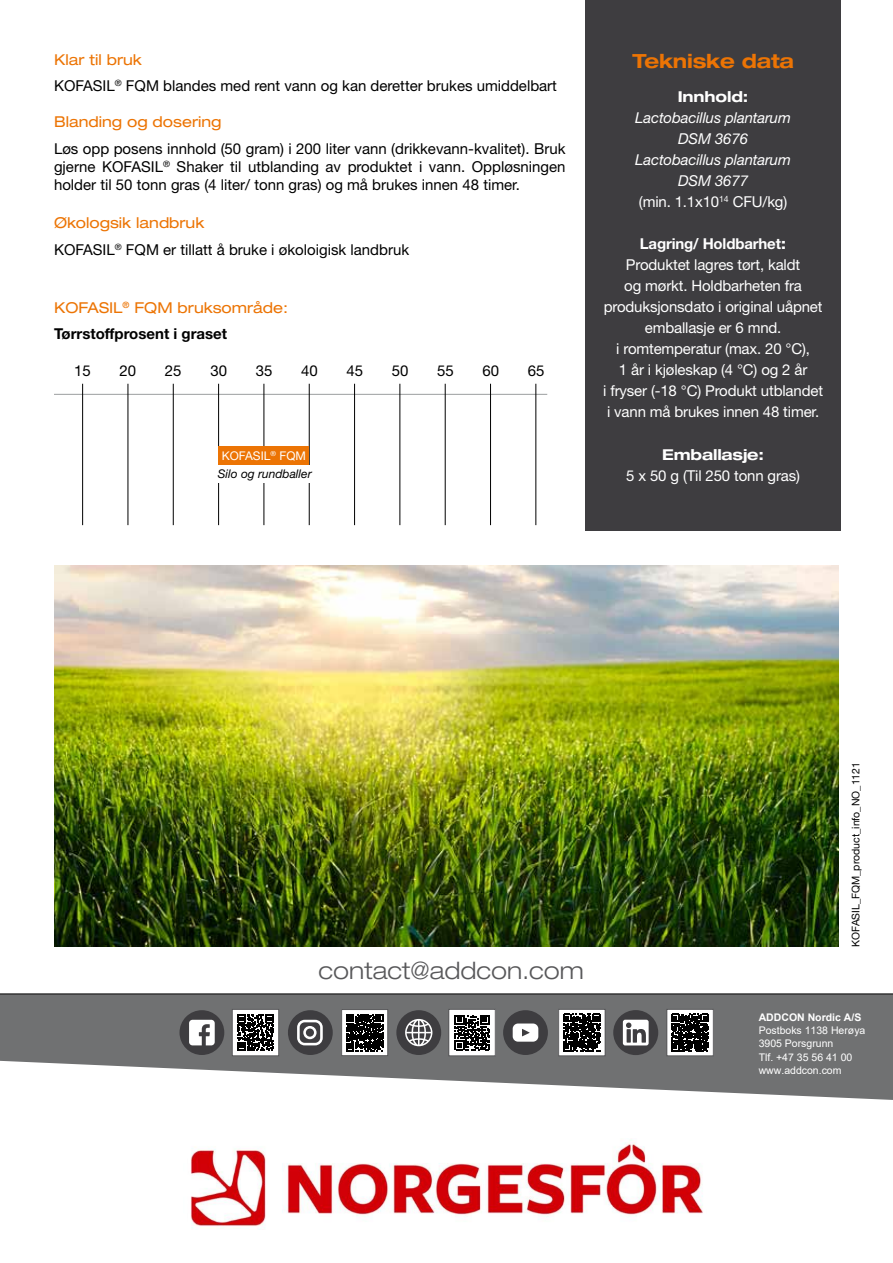
<style>
.page{position:relative;width:893px;height:1263px;background:#fff}
.page>*{position:absolute;margin:0;border:0;box-sizing:border-box;transform-origin:0 0}
.t1{font:300 expanded 24px "Helvetica Neue LT Std";color:#58585a}
.t2{font:700 expanded 19.5px "Helvetica Neue LT Std";letter-spacing:-.01em;color:#ec7404}
.t3{font:15px/26.5px "Helvetica Neue LT Std";color:#000}
.t4{font:15px/21px "Helvetica Neue LT Std";letter-spacing:-.01em;color:#fff;text-align:center}
.t5{font:italic 15px/21px "Helvetica Neue LT Std";letter-spacing:-.01em;color:#fff;text-align:center}
.t6{font:700 15px/26.5px "Helvetica Neue LT Std";color:#000}
.t7{font:700 expanded 15px "Helvetica Neue LT Std";letter-spacing:-.01em;color:#fff}
.t8{font:expanded 15px "Helvetica Neue LT Std";color:#ec7404}
.t9{font:italic 12px "Helvetica Neue LT Std";color:#000}
.t10{font:12px "Helvetica Neue LT Std";color:#fff}
.t11{font:10.5px/13.2px "Arial";color:#fff}
.t12{font:10.5px "Helvetica Neue";color:#000}
.t13{font:700 10.5px "Arial";color:#fff}
.s1{font-stretch:expanded;color:#ec7404}
.s2{font-weight:400;font-stretch:expanded;color:#ec7404}
.s3{font-style:normal}
.s4{font-weight:700}
.s5{font-weight:700;font-stretch:expanded}
</style>
<div class="page">
<img style="left:55px;top:566px;width:784px;height:381px">
<div style="left:586px;top:0;width:255px;height:530px;background:#3e3d40"></div>
<hr style="left:54px;top:394px;width:493px;height:1px;background:#9c9e9f">
<hr style="left:82px;top:384px;width:1px;height:141px;background:#000">
<hr style="left:128px;top:384px;width:1px;height:141px;background:#000">
<hr style="left:173px;top:384px;width:1px;height:141px;background:#000">
<hr style="left:218px;top:384px;width:1px;height:141px;background:#000">
<hr style="left:309px;top:384px;width:1px;height:141px;background:#000">
<hr style="left:354px;top:384px;width:1px;height:141px;background:#000">
<hr style="left:400px;top:384px;width:1px;height:141px;background:#000">
<hr style="left:445px;top:384px;width:1px;height:141px;background:#000">
<hr style="left:490px;top:384px;width:1px;height:141px;background:#000">
<hr style="left:536px;top:384px;width:1px;height:141px;background:#000">
<hr style="left:264px;top:384px;width:1px;height:141px;background:#000">
<div style="left:197px;top:465px;width:136px;height:17px;background:#fff"></div>
<div style="left:219px;top:446px;width:90px;height:18px;background:#ec7404"></div>
<div style="left:0;top:994px;width:893px;height:67px;background:#707172"></div>
<svg style="left:5px;top:1061px;width:888px;height:169px"></svg>
<div style="left:449px;top:1009px;width:46px;height:47px;background:#fff"></div>
<svg style="left:454px;top:1015px;width:36px;height:35px"></svg>
<div style="left:449px;top:1009px;width:46px;height:47px;border:1px solid #58585a"></div>
<div style="left:667px;top:1009px;width:46px;height:47px;background:#fff"></div>
<svg style="left:671px;top:1014px;width:38px;height:37px"></svg>
<div style="left:667px;top:1009px;width:46px;height:47px;border:1px solid #58585a"></div>
<div style="left:559px;top:1009px;width:46px;height:47px;background:#fff"></div>
<svg style="left:563px;top:1014px;width:38px;height:37px"></svg>
<div style="left:558px;top:1009px;width:47px;height:47px;border:1px solid #58585a"></div>
<svg style="left:503px;top:1010px;width:45px;height:45px"></svg>
<div style="left:342px;top:1009px;width:46px;height:47px;background:#fff"></div>
<svg style="left:346px;top:1014px;width:37px;height:37px"></svg>
<div style="left:341px;top:1009px;width:47px;height:47px;border:1px solid #58585a"></div>
<svg style="left:288px;top:1010px;width:45px;height:45px;background:#656466"></svg>
<div style="left:232px;top:1009px;width:47px;height:47px;background:#fff"></div>
<svg style="left:237px;top:1014px;width:37px;height:37px"></svg>
<div style="left:232px;top:1009px;width:47px;height:47px;border:1px solid #58585a"></div>
<svg style="left:179px;top:1010px;width:45px;height:45px"></svg>
<svg style="left:613px;top:1010px;width:45px;height:45px"></svg>
<svg style="left:396px;top:1010px;width:45px;height:45px;background:#666668"></svg>
<img style="left:183px;top:1138px;width:527px;height:91px">
<p class="t3" style="left:54px;top:46px;width:504px"><span class="s1">Klar til bruk<br></span>KOFASIL<sup>®</sup> FQM blandes med rent vann og kan deretter brukes umiddelbart</p>
<p class="t8" style="left:54px;top:113px;width:169px">Blanding og dosering</p>
<p class="t3" style="left:54px;top:139px;width:513px;line-height:18px;text-align:justify">Løs opp posens innhold (50 gram) i 200 liter vann (drikkevann-kvalitet). Bruk gjerne KOFASIL<sup>®</sup> Shaker til utblanding av produktet i vann. Oppløsningen holder til 50 tonn gras (4 liter/ tonn gras) og må brukes innen 48 timer.</p>
<p class="t3" style="left:54px;top:209px;width:357px"><span class="s1">Økologsik landbruk<br></span>KOFASIL<sup>®</sup> FQM er tillatt å bruke i økoloigisk landbruk</p>
<p class="t6" style="left:54px;top:294px;width:236px"><span class="s2">KOFASIL</span><sup>®</sup> <span class="s2">FQM bruksområde:<br></span>Tørrstoffprosent i graset</p>
<p class="t3" style="left:74px;top:357px;width:18px">15</p>
<p class="t3" style="left:120px;top:357px;width:18px">20</p>
<p class="t3" style="left:165px;top:357px;width:18px">25</p>
<p class="t3" style="left:210px;top:357px;width:18px">30</p>
<p class="t3" style="left:256px;top:357px;width:18px">35</p>
<p class="t3" style="left:301px;top:357px;width:18px">40</p>
<p class="t3" style="left:346px;top:357px;width:18px">45</p>
<p class="t3" style="left:392px;top:357px;width:18px">50</p>
<p class="t3" style="left:437px;top:357px;width:18px">55</p>
<p class="t3" style="left:482px;top:357px;width:18px">60</p>
<p class="t3" style="left:528px;top:357px;width:18px">65</p>
<p class="t10" style="left:222px;top:448px;width:86px">KOFASIL<sup>®</sup> FQM</p>
<p class="t9" style="left:218px;top:466px;width:96px">Silo og rundballer</p>
<h2 class="t2" style="left:632px;top:49px;width:163px">Tekniske data</h2>
<p class="t7" style="left:678px;top:87px;width:72px">Innhold:</p>
<p class="t5" style="left:635px;top:107px;width:157px">Lactobacillus plantarum<br>DSM 3676<br>Lactobacillus plantarum<br>DSM 3677<br><span class="s3">(min. 1.1x10</span><sup>14</sup> <span class="s3">CFU/kg)</span></p>
<p class="t4" style="left:603px;top:233px;width:221px"><span class="s4">Lagring/ Holdbarhet</span><span class="s5">:<br></span>Produktet lagres tørt, kaldt<br>og mørkt. Holdbarheten fra produksjonsdato i original uåpnet emballasje er 6 mnd.<br>i romtemperatur (max. 20 °C),<br>1 år i kjøleskap (4 °C) og 2 år<br>i fryser (-18 °C) Produkt utblandet i vann må brukes innen 48 timer.</p>
<p class="t7" style="left:662px;top:445px;width:103px">Emballasje:</p>
<p class="t4" style="left:626px;top:465px;width:175px">5 x 50 g (Til 250 tonn gras)</p>
<h1 class="t1" style="left:319px;top:956px;width:267px">contact@addcon.com</h1>
<p class="t12" style="left:848px;top:947px;width:186px;rotate:-90deg">KOFASIL_FQM_product_info_NO_1121</p>
<p class="t13" style="left:759px;top:1010px;width:104px">ADDCON Nordic A/S</p>
<p class="t11" style="left:759px;top:1024px;width:108px">Postboks 1138 Herøya<br>3905 Porsgrunn<br>Tlf. +47 35 56 41 00 www.addcon.com</p>
</div>
